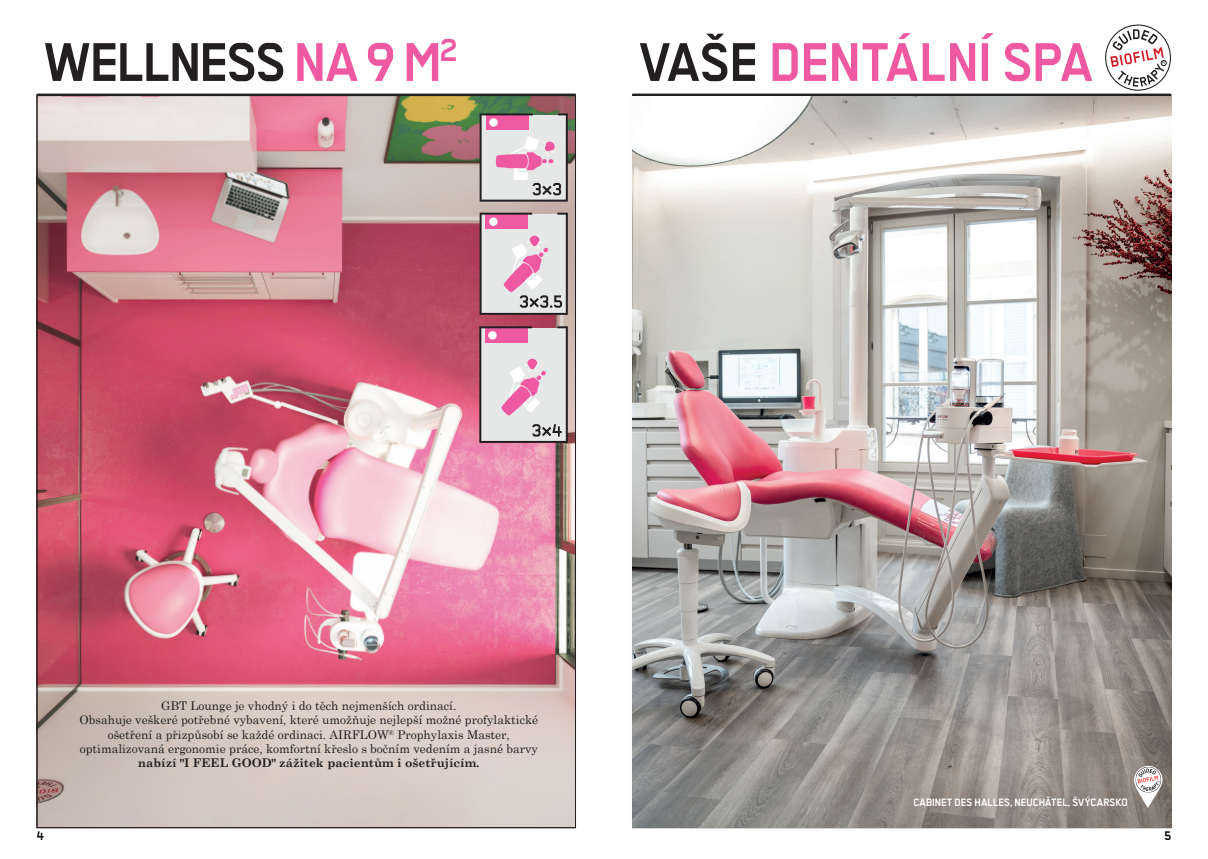
<style>
.page{position:relative;width:1208px;height:859px;background:#fff}
.page>*{position:absolute;margin:0;border:0;box-sizing:border-box;transform-origin:0 0}
.t1{font:700 61px "Transbold Neue Euro";color:#ef59a1}
.t2{font:700 61px "Transbold Neue Euro";letter-spacing:-.015em;color:#231f20}
.t3{font:700 14px "Transbold Neue Euro";color:#000}
.t4{font:12px/14.4px "Century Schoolbook";color:#231f20;text-align:center}
.t5{font:700 12px "Century Schoolbook";color:#231f20}
.t6{font:700 12px "Transbold Neue Euro";letter-spacing:.01em;color:#fff}
.t7{font:4.1px "Arial";color:#231f20}
.s1{color:#ef59a1}
.s2{color:#231f20}
</style>
<div class="page">
<img style="left:39px;top:97px;width:534px;height:729px">
<hr style="left:37px;top:94px;width:538px;height:2px;background:#231f20">
<hr style="left:632px;top:94px;width:539px;height:2px;background:#231f20">
<svg style="left:1105px;top:25px;width:66px;height:66px"></svg>
<svg style="left:479px;top:113px;width:89px;height:89px;background:#d2bbc6"></svg>
<svg style="left:479px;top:213px;width:89px;height:102px;background:#d4bfc9"></svg>
<svg style="left:479px;top:326px;width:89px;height:117px;background:#d6c3cc"></svg>
<img style="left:632px;top:96px;width:539px;height:732px">
<svg style="left:1134px;top:766px;width:28px;height:42px"></svg>
<h1 class="t2" style="left:44px;top:29px;width:415px">WELLNESS <span class="s1">NA 9 M</span><sup>2</sup></h1>
<h1 class="t1" style="left:639px;top:29px;width:455px"><span class="s2">VAŠE</span> DENTÁLNÍ SPA</h1>
<p class="t7" style="left:1162px;top:60px;width:4px">R</p>
<p class="t4" style="left:79px;top:697px;width:460px">GBT Lounge je vhodný i do těch nejmenších ordinací.<br>Obsahuje veškeré potřebné vybavení, které umožňuje nejlepší možné profylaktické ošetření a přizpůsobí se každé ordinaci. AIRFLOW<sup>®</sup> Prophylaxis Master, optimalizovaná ergonomie práce, komfortní křeslo s bočním vedením a jasné barvy</p>
<p class="t5" style="left:138px;top:754px;width:343px">nabízí "I FEEL GOOD" zážitek pacientům i ošetřujícím.</p>
<p class="t6" style="left:913px;top:796px;width:216px">CABINET DES HALLES, NEUCHÂTEL, ŠVÝCARSKO</p>
<p class="t3" style="left:37px;top:828px;width:9px">4</p>
<p class="t3" style="left:1164px;top:828px;width:8px">5</p>
</div>
